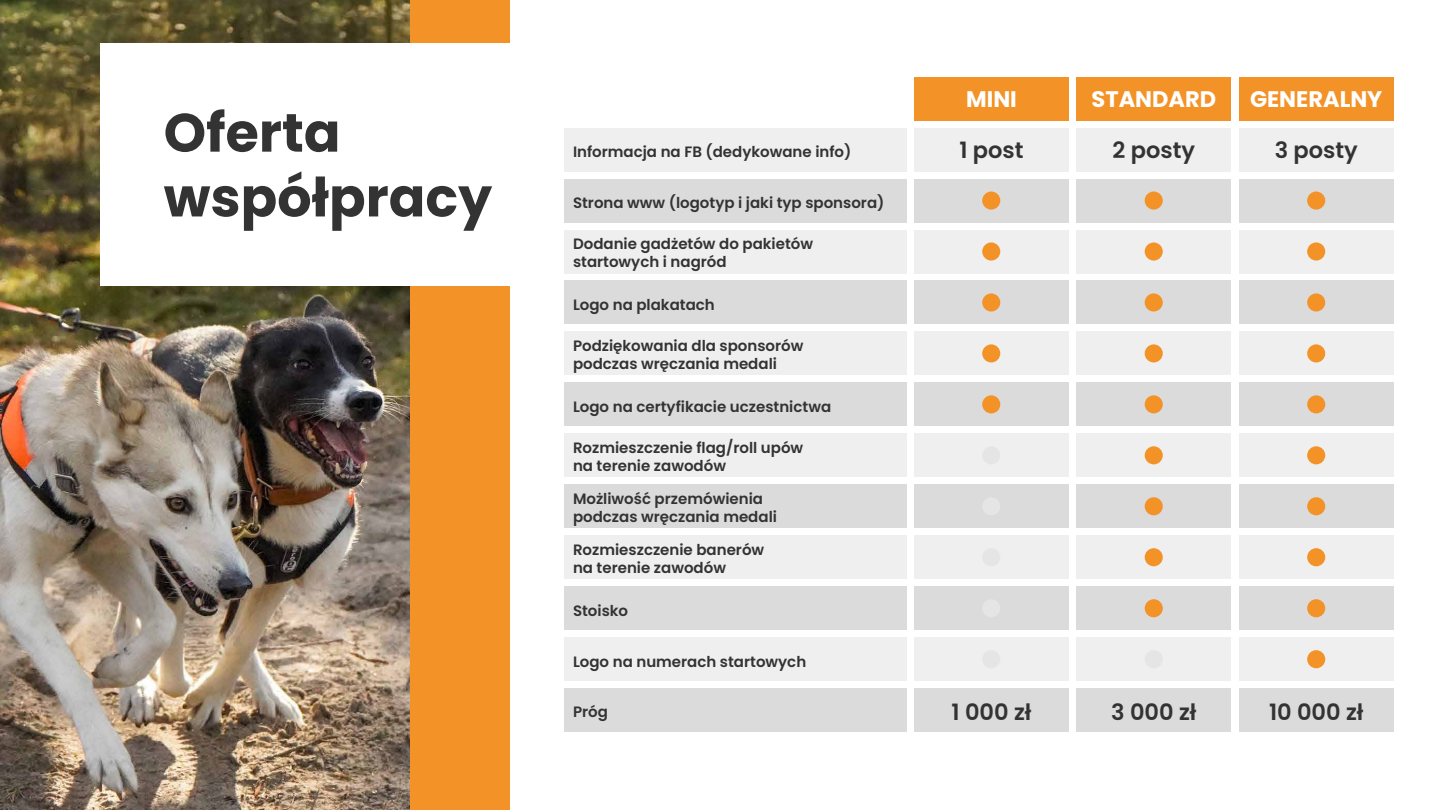
<style>
.page{position:relative;width:1440px;height:810px;background:#fff}
.page>*{position:absolute;margin:0;border:0;box-sizing:border-box;transform-origin:0 0}
.t1{font:700 54px/64.8px "Poppins";color:#333}
.t2{font:600 22.5px "Poppins";color:#333}
.t3{font:700 22.5px "Poppins";color:#fff}
.t4{font:600 15px/18px "Poppins";color:#333}
</style>
<div class="page">
<img style="left:0;top:0;width:410px;height:810px">
<div style="left:410px;top:0;width:100px;height:810px;background:#f39227"></div>
<div style="left:100px;top:43px;width:415px;height:243px;background:#fff"></div>
<div style="left:914px;top:77px;width:155px;height:43px;background:#f39227"></div>
<div style="left:1076px;top:77px;width:155px;height:43px;background:#f39227"></div>
<div style="left:1239px;top:77px;width:155px;height:43px;background:#f39227"></div>
<div style="left:914px;top:128px;width:155px;height:43px;background:#efefef"></div>
<div style="left:1076px;top:128px;width:155px;height:43px;background:#efefef"></div>
<div style="left:1239px;top:128px;width:155px;height:43px;background:#efefef"></div>
<div style="left:564px;top:128px;width:343px;height:43px;background:#efefef"></div>
<div style="left:564px;top:179px;width:343px;height:43px;background:#dbdbdb"></div>
<div style="left:564px;top:230px;width:343px;height:43px;background:#efefef"></div>
<div style="left:564px;top:281px;width:343px;height:43px;background:#dbdbdb"></div>
<div style="left:564px;top:332px;width:343px;height:43px;background:#efefef"></div>
<div style="left:564px;top:383px;width:343px;height:43px;background:#dbdbdb"></div>
<div style="left:564px;top:434px;width:343px;height:43px;background:#efefef"></div>
<div style="left:564px;top:485px;width:343px;height:43px;background:#dbdbdb"></div>
<div style="left:564px;top:536px;width:343px;height:43px;background:#efefef"></div>
<div style="left:564px;top:587px;width:343px;height:43px;background:#dbdbdb"></div>
<div style="left:564px;top:638px;width:343px;height:43px;background:#efefef"></div>
<div style="left:564px;top:688px;width:343px;height:44px;background:#dbdbdb"></div>
<div style="left:914px;top:179px;width:155px;height:43px;background:#dbdbdb"></div>
<div style="left:1076px;top:179px;width:155px;height:43px;background:#dbdbdb"></div>
<div style="left:1239px;top:179px;width:155px;height:43px;background:#dbdbdb"></div>
<div style="left:982px;top:192px;width:18px;height:18px;background:#f39227;border-radius:50%"></div>
<div style="left:1145px;top:192px;width:18px;height:18px;background:#f39227;border-radius:50%"></div>
<div style="left:1307px;top:192px;width:18px;height:18px;background:#f39227;border-radius:50%"></div>
<div style="left:914px;top:230px;width:155px;height:43px;background:#efefef"></div>
<div style="left:1076px;top:230px;width:155px;height:43px;background:#efefef"></div>
<div style="left:1239px;top:230px;width:155px;height:43px;background:#efefef"></div>
<div style="left:982px;top:242px;width:18px;height:19px;background:#f39227;border-radius:50%"></div>
<div style="left:1145px;top:242px;width:18px;height:19px;background:#f39227;border-radius:50%"></div>
<div style="left:1307px;top:242px;width:18px;height:19px;background:#f39227;border-radius:50%"></div>
<div style="left:914px;top:281px;width:155px;height:43px;background:#dbdbdb"></div>
<div style="left:1076px;top:281px;width:155px;height:43px;background:#dbdbdb"></div>
<div style="left:1239px;top:281px;width:155px;height:43px;background:#dbdbdb"></div>
<div style="left:982px;top:293px;width:18px;height:19px;background:#f39227;border-radius:50%"></div>
<div style="left:1145px;top:293px;width:18px;height:19px;background:#f39227;border-radius:50%"></div>
<div style="left:1307px;top:293px;width:18px;height:19px;background:#f39227;border-radius:50%"></div>
<div style="left:914px;top:332px;width:155px;height:43px;background:#efefef"></div>
<div style="left:1076px;top:332px;width:155px;height:43px;background:#efefef"></div>
<div style="left:1239px;top:332px;width:155px;height:43px;background:#efefef"></div>
<div style="left:982px;top:344px;width:18px;height:18px;background:#f39227;border-radius:50%"></div>
<div style="left:1145px;top:344px;width:18px;height:18px;background:#f39227;border-radius:50%"></div>
<div style="left:1307px;top:344px;width:18px;height:18px;background:#f39227;border-radius:50%"></div>
<div style="left:914px;top:383px;width:155px;height:43px;background:#dbdbdb"></div>
<div style="left:1076px;top:383px;width:155px;height:43px;background:#dbdbdb"></div>
<div style="left:1239px;top:383px;width:155px;height:43px;background:#dbdbdb"></div>
<div style="left:982px;top:395px;width:18px;height:18px;background:#f39227;border-radius:50%"></div>
<div style="left:1145px;top:395px;width:18px;height:18px;background:#f39227;border-radius:50%"></div>
<div style="left:1307px;top:395px;width:18px;height:18px;background:#f39227;border-radius:50%"></div>
<div style="left:914px;top:434px;width:155px;height:43px;background:#efefef"></div>
<div style="left:1076px;top:434px;width:155px;height:43px;background:#efefef"></div>
<div style="left:1239px;top:434px;width:155px;height:43px;background:#efefef"></div>
<div style="left:982px;top:446px;width:18px;height:18px;background:#e5e5e5;border-radius:50%"></div>
<div style="left:1145px;top:446px;width:18px;height:18px;background:#f39227;border-radius:50%"></div>
<div style="left:1307px;top:446px;width:18px;height:18px;background:#f39227;border-radius:50%"></div>
<div style="left:914px;top:485px;width:155px;height:43px;background:#dbdbdb"></div>
<div style="left:1076px;top:485px;width:155px;height:43px;background:#dbdbdb"></div>
<div style="left:1239px;top:485px;width:155px;height:43px;background:#dbdbdb"></div>
<div style="left:982px;top:497px;width:18px;height:18px;background:#e5e5e5;border-radius:50%"></div>
<div style="left:1145px;top:497px;width:18px;height:18px;background:#f39227;border-radius:50%"></div>
<div style="left:1307px;top:497px;width:18px;height:18px;background:#f39227;border-radius:50%"></div>
<div style="left:914px;top:536px;width:155px;height:43px;background:#efefef"></div>
<div style="left:1076px;top:536px;width:155px;height:43px;background:#efefef"></div>
<div style="left:1239px;top:536px;width:155px;height:43px;background:#efefef"></div>
<div style="left:982px;top:548px;width:18px;height:18px;background:#e5e5e5;border-radius:50%"></div>
<div style="left:1145px;top:548px;width:18px;height:18px;background:#f39227;border-radius:50%"></div>
<div style="left:1307px;top:548px;width:18px;height:18px;background:#f39227;border-radius:50%"></div>
<div style="left:914px;top:587px;width:155px;height:43px;background:#dbdbdb"></div>
<div style="left:1076px;top:587px;width:155px;height:43px;background:#dbdbdb"></div>
<div style="left:1239px;top:587px;width:155px;height:43px;background:#dbdbdb"></div>
<div style="left:982px;top:599px;width:18px;height:18px;background:#e5e5e5;border-radius:50%"></div>
<div style="left:1145px;top:599px;width:18px;height:18px;background:#f39227;border-radius:50%"></div>
<div style="left:1307px;top:599px;width:18px;height:18px;background:#f39227;border-radius:50%"></div>
<div style="left:914px;top:638px;width:155px;height:43px;background:#efefef"></div>
<div style="left:1076px;top:638px;width:155px;height:43px;background:#efefef"></div>
<div style="left:1239px;top:638px;width:155px;height:43px;background:#efefef"></div>
<div style="left:982px;top:650px;width:18px;height:18px;background:#e5e5e5;border-radius:50%"></div>
<div style="left:1145px;top:650px;width:18px;height:18px;background:#e5e5e5;border-radius:50%"></div>
<div style="left:1307px;top:650px;width:18px;height:18px;background:#f39227;border-radius:50%"></div>
<div style="left:914px;top:688px;width:155px;height:44px;background:#dbdbdb"></div>
<div style="left:1076px;top:688px;width:155px;height:44px;background:#dbdbdb"></div>
<div style="left:1239px;top:688px;width:155px;height:44px;background:#dbdbdb"></div>
<h1 class="t1" style="left:164px;top:101px;width:330px">Oferta współpracy</h1>
<h2 class="t3" style="left:966px;top:86px;width:52px">MINI</h2>
<h2 class="t3" style="left:1092px;top:86px;width:126px">STANDARD</h2>
<h2 class="t3" style="left:1250px;top:86px;width:134px">GENERALNY</h2>
<p class="t4" style="left:573px;top:143px;width:280px">Informacja na FB (dedykowane info)</p>
<h2 class="t2" style="left:959px;top:137px;width:66px">1 post</h2>
<h2 class="t2" style="left:1113px;top:137px;width:84px">2 posty</h2>
<h2 class="t2" style="left:1275px;top:137px;width:85px">3 posty</h2>
<p class="t4" style="left:573px;top:194px;width:313px">Strona www (logotyp i jaki typ sponsora)</p>
<p class="t4" style="left:573px;top:235px;width:242px">Dodanie gadżetów do pakietów startowych i nagród</p>
<p class="t4" style="left:573px;top:296px;width:143px">Logo na plakatach</p>
<p class="t4" style="left:573px;top:337px;width:232px">Podziękowania dla sponsorów podczas wręczania medali</p>
<p class="t4" style="left:573px;top:398px;width:260px">Logo na certyfikacie uczestnictwa</p>
<p class="t4" style="left:573px;top:439px;width:232px">Rozmieszczenie flag/roll upów na terenie zawodów</p>
<p class="t4" style="left:573px;top:490px;width:206px">Możliwość przemówienia podczas wręczania medali</p>
<p class="t4" style="left:573px;top:541px;width:193px">Rozmieszczenie banerów na terenie zawodów</p>
<p class="t4" style="left:573px;top:601px;width:57px">Stoisko</p>
<p class="t4" style="left:573px;top:652px;width:235px">Logo na numerach startowych</p>
<p class="t4" style="left:573px;top:703px;width:36px">Próg</p>
<h2 class="t2" style="left:952px;top:699px;width:81px">1 000 zł</h2>
<h2 class="t2" style="left:1111px;top:699px;width:87px">3 000 zł</h2>
<h2 class="t2" style="left:1269px;top:699px;width:96px">10 000 zł</h2>
</div>
